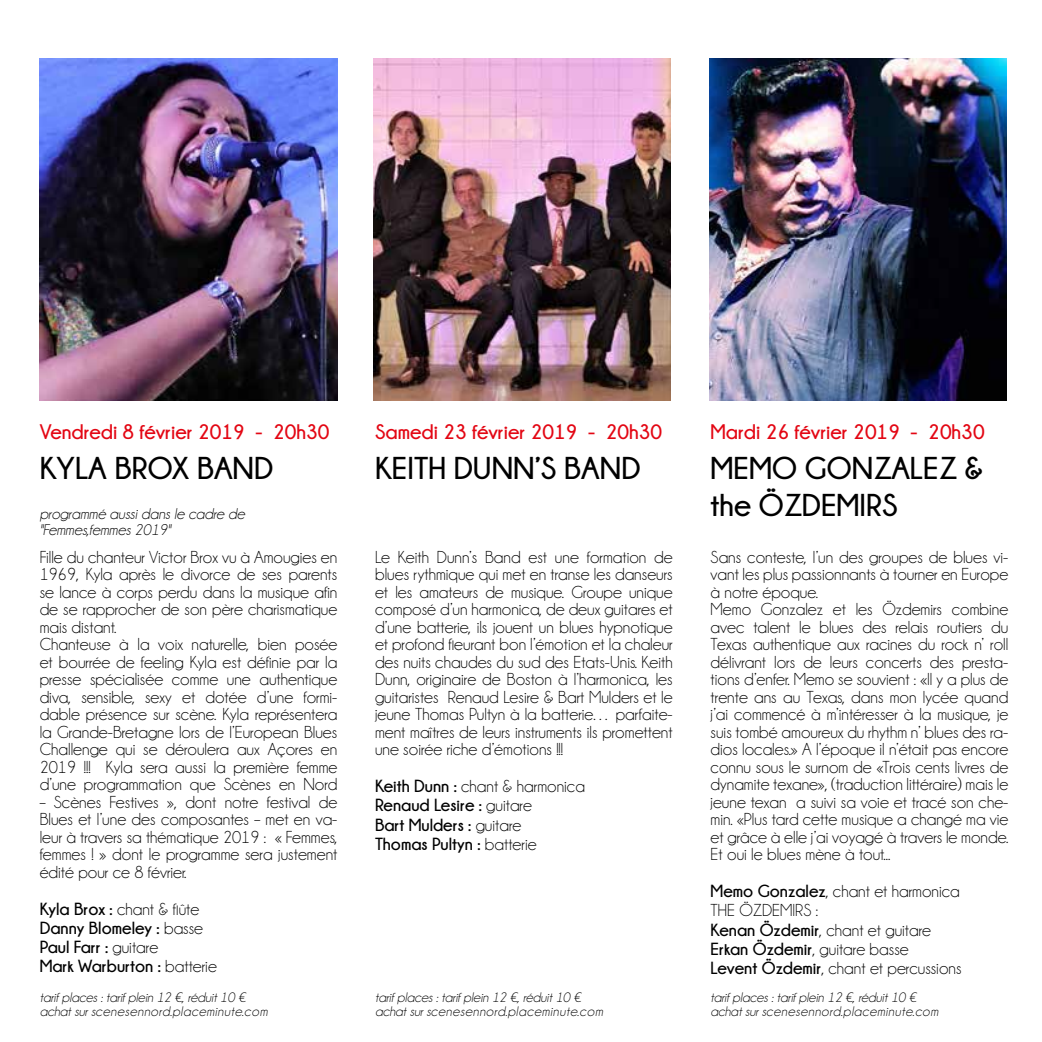
<style>
.page{position:relative;width:1042px;height:1042px;background:#fff}
.page>*{position:absolute;margin:0;border:0;box-sizing:border-box;transform-origin:0 0}
.t1{font:700 31.5px/37.8px "Champagne&Limousines";color:#000}
.t2{font:700 21px "Champagne&Limousines";color:#e30613}
.t3{font:17.5px/17.5px "Champagne&Limousines";color:#000}
.t4{font:700 17.5px/19.2px "Champagne&Limousines";color:#000}
.t5{font:italic 15.75px/15.8px "Champagne&Limousines";color:#000}
.t6{font:italic 14px/14px "Champagne&Limousines";color:#000}
.s1{font-weight:400}
.s2{font-weight:700}
</style>
<div class="page">
<img style="left:40px;top:59px;width:297px;height:342px">
<img style="left:373px;top:59px;width:298px;height:342px">
<img style="left:709px;top:59px;width:298px;height:342px">
<p class="t2" style="left:40px;top:420px;width:291px">Vendredi 8 février 2019 - 20h30</p>
<p class="t2" style="left:375px;top:420px;width:289px">Samedi 23 février 2019 - 20h30</p>
<p class="t2" style="left:710px;top:420px;width:275px">Mardi 26 février 2019 - 20h30</p>
<h1 class="t1" style="left:40px;top:448px;width:235px">KYLA BROX BAND</h1>
<h1 class="t1" style="left:375px;top:448px;width:267px">KEITH DUNN’S BAND</h1>
<h1 class="t1" style="left:710px;top:448px;width:274px">MEMO GONZALEZ &amp; the ÖZDEMIRS</h1>
<p class="t5" style="left:40px;top:506px;width:207px">programmé aussi dans le cadre de "Femmes,femmes 2019"</p>
<p class="t3" style="left:40px;top:548px;width:299px">Fille du chanteur Victor Brox vu à Amougies en 1969, Kyla après le divorce de ses parents se lance à corps perdu dans la musique afin de se rapprocher de son père charismatique mais distant.<br>Chanteuse à la voix naturelle, bien posée et bourrée de feeling Kyla est définie par la presse spécialisée comme une authentique diva, sensible, sexy et dotée d’une formi&shy;dable présence sur scène. Kyla représentera la Grande-Bretagne lors de l’European Blues Challenge qui se déroulera aux Açores en 2019 !!! Kyla sera aussi la première femme d’une programmation que Scènes en Nord</p>
<p class="t3" style="left:40px;top:793px;width:299px;text-align:justify">– Scènes Festives », dont notre festival de Blues et l’une des composantes – met en va&shy;leur à travers sa thématique 2019 : « Femmes, femmes ! » dont le programme sera justement édité pour ce 8 février.</p>
<p class="t4" style="left:40px;top:899px;width:179px">Kyla Brox : <span class="s1">chant &amp; flûte<br></span>Danny Blomeley : <span class="s1">basse<br></span>Paul Farr : <span class="s1">guitare<br></span>Mark Warburton : <span class="s1">batterie</span></p>
<p class="t3" style="left:375px;top:548px;width:299px;text-align:justify">Le Keith Dunn’s Band est une formation de blues rythmique qui met en transe les danseurs et les amateurs de musique. Groupe unique composé d’un harmonica, de deux guitares et d’une batterie, ils jouent un blues hypnotique et profond fleurant bon l’émotion et la chaleur des nuits chaudes du sud des Etats-Unis. Keith Dunn, originaire de Boston à l’harmonica, les guitaristes Renaud Lesire &amp; Bart Mulders et le jeune Thomas Pultyn à la batterie… parfaite&shy;ment maîtres de leurs instruments ils promettent une soirée riche d’émotions !!!</p>
<p class="t4" style="left:375px;top:776px;width:211px">Keith Dunn : <span class="s1">chant &amp; harmonica<br></span>Renaud Lesire : <span class="s1">guitare<br></span>Bart Mulders : <span class="s1">guitare<br></span>Thomas Pultyn : <span class="s1">batterie</span></p>
<p class="t3" style="left:710px;top:548px;width:299px">Sans conteste, l’un des groupes de blues vi&shy;vant les plus passionnants à tourner en Europe à notre époque.<br>Memo Gonzalez et les Özdemirs combine avec talent le blues des relais routiers du Texas authentique aux racines du rock n’ roll délivrant lors de leurs concerts des presta&shy;tions d’enfer. Memo se souvient : «Il y a plus de trente ans au Texas, dans mon lycée quand j’ai commencé à m’intéresser à la musique, je suis tombé amoureux du rhythm n’ blues des ra&shy;dios locales.» A l’époque il n’était pas encore connu sous le surnom de «Trois cents livres de dynamite texane», (traduction littéraire) mais le jeune texan a suivi sa voie et tracé son che&shy;min. «Plus tard cette musique a changé ma vie et grâce à elle j’ai voyagé à travers le monde.<br>Et oui le blues mène à tout...</p>
<p class="t3" style="left:710px;top:882px;width:252px;line-height:19.2px"><span class="s2">Memo Gonzalez</span>, chant et harmonica<br>THE ÖZDEMIRS :<br><span class="s2">Kenan Özdemir</span>, chant et guitare<br><span class="s2">Erkan Özdemir</span>, guitare basse<br><span class="s2">Levent Özdemir</span>, chant et percussions</p>
<p class="t6" style="left:40px;top:990px;width:229px">tarif places : tarif plein 12 €, réduit 10 € achat sur scenesennord.placeminute.com</p>
<p class="t6" style="left:710px;top:990px;width:229px">tarif places : tarif plein 12 €, réduit 10 € achat sur scenesennord.placeminute.com</p>
<p class="t6" style="left:375px;top:990px;width:229px">tarif places : tarif plein 12 €, réduit 10 € achat sur scenesennord.placeminute.com</p>
</div>
